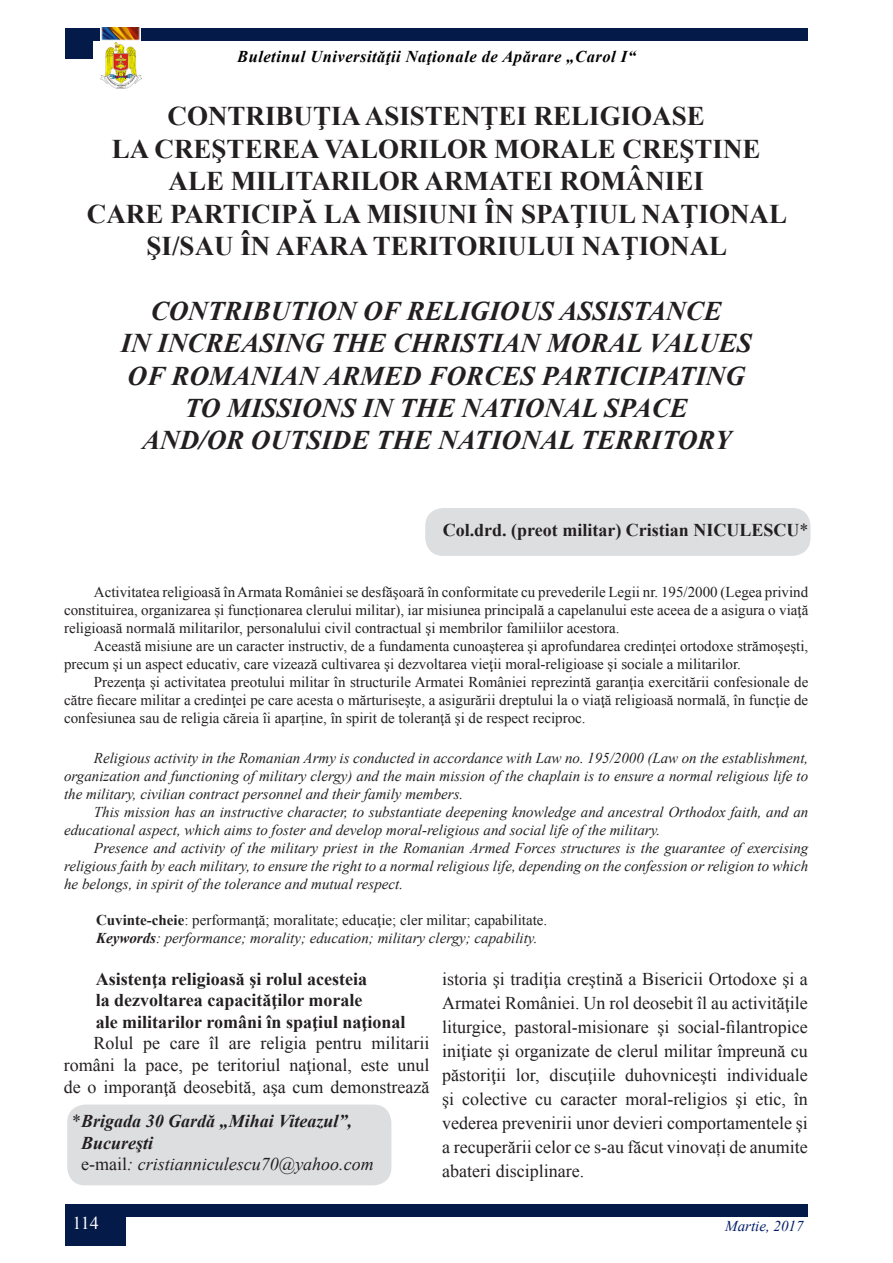
<style>
.page{position:relative;width:893px;height:1263px;background:#fff}
.page>*{position:absolute;margin:0;border:0;box-sizing:border-box;transform-origin:0 0}
.t1{font:700 27px "Times New Roman";color:#231f20}
.Stil1{font:italic 700 27px "Times New Roman";color:#231f20}
.t2{font:18px/24px "Times New Roman";color:#231f20;text-align:justify}
.t3{font:700 18px "Times New Roman";color:#231f20}
.t4{font:italic 700 18px "Times New Roman";color:#231f20}
.t5{font:italic 18px "Times New Roman";color:#231f20}
.t6{font:18px "Times New Roman";color:#fff}
.t7{font:italic 700 16.5px "Times New Roman";letter-spacing:.03em;color:#000103}
.t8{font:15px/18px "Times New Roman";color:#231f20;text-align:justify}
.t9{font:italic 15px/18px "Times New Roman";color:#222;text-align:justify}
.t10{font:italic 15px "Times New Roman";color:#001d67}
.s1{font-weight:400}
.s2{color:#231f20}
.s3{font-weight:700}
.s4{font-weight:700;color:#231f20}
.s5{font-weight:400;font-style:normal}
.s6{font-style:normal}
</style>
<div class="page">
<img style="left:101px;top:43px;width:40px;height:45px">
<div style="left:65px;top:1204px;width:743px;height:12px;background:#041b49"></div>
<div style="left:65px;top:1216px;width:61px;height:30px;background:#041b49"></div>
<div style="left:65px;top:28px;width:743px;height:12px;background:#041b49"></div>
<img style="left:101px;top:27px;width:40px;height:14px">
<div style="left:65px;top:37px;width:28px;height:22px;background:#041b49"></div>
<div style="left:425px;top:508px;width:385px;height:48px;background:#dddee0;border-radius:18px"></div>
<div style="left:67px;top:1104px;width:324px;height:81px;background:#dddee0;border-radius:18px"></div>
<p class="t7" style="left:237px;top:45px;width:400px">Buletinul Universităţii Naţionale de Apărare „Carol I“</p>
<p class="t1" style="left:168px;top:97px;width:539px">CONTRIBUŢIA ASISTENŢEI RELIGIOASE</p>
<p class="t1" style="left:112px;top:129px;width:650px">LA CREŞTEREA VALORILOR MORALE CREŞTINE</p>
<p class="t1" style="left:169px;top:162px;width:537px">ALE MILITARILOR ARMATEI ROMÂNIEI</p>
<p class="t1" style="left:87px;top:194px;width:702px">CARE PARTICIPĂ LA MISIUNI ÎN SPAŢIUL NAŢIONAL</p>
<p class="t1" style="left:147px;top:226px;width:582px">ŞI/SAU ÎN AFARA TERITORIULUI NAŢIONAL</p>
<p class="Stil1" style="left:151px;top:292px;width:572px">CONTRIBUTION OF RELIGIOUS ASSISTANCE</p>
<p class="Stil1" style="left:121px;top:324px;width:632px">IN INCREASING THE CHRISTIAN MORAL VALUES</p>
<p class="Stil1" style="left:128px;top:357px;width:619px">OF ROMANIAN ARMED FORCES PARTICIPATING</p>
<p class="Stil1" style="left:185px;top:389px;width:504px">TO MISSIONS IN THE NATIONAL SPACE</p>
<p class="Stil1" style="left:142px;top:421px;width:591px">AND/OR OUTSIDE THE NATIONAL TERRITORY</p>
<p class="t3" style="left:443px;top:517px;width:367px">Col.drd. (preot militar) Cristian NICULESCU<span class="s1">*</span></p>
<p class="t8" style="left:64px;top:582px;width:746px;text-indent:30px">Activitatea religioasă în Armata României se desfăşoară în conformitate cu prevederile Legii nr. 195/2000 (Legea privind constituirea, organizarea și funcționarea clerului militar), iar misiunea principală a capelanului este aceea de a asigura o viaţă religioasă normală militarilor, personalului civil contractual şi membrilor familiilor acestora.</p>
<p class="t8" style="left:64px;top:636px;width:746px;text-indent:30px">Această misiune are un caracter instructiv, de a fundamenta cunoaşterea şi aprofundarea credinţei ortodoxe strămoşeşti, precum şi un aspect educativ, care vizează cultivarea şi dezvoltarea vieţii moral-religioase şi sociale a militarilor.</p>
<p class="t8" style="left:64px;top:672px;width:746px;text-indent:30px">Prezenţa şi activitatea preotului militar în structurile Armatei României reprezintă garanţia exercitării confesionale de către fiecare militar a credinţei pe care acesta o mărturiseşte, a asigurării dreptului la o viaţă religioasă normală, în funcţie de confesiunea sau de religia căreia îi aparține, în spirit de toleranţă şi de respect reciproc.</p>
<p class="t9" style="left:64px;top:748px;width:746px;text-indent:30px">Religious activity in the Romanian Army is conducted in accordance with Law no. 195/2000 (Law on the establishment, organization and functioning of military clergy) and the main mission of the chaplain is to ensure a normal religious life to the military, civilian contract personnel and their family members.</p>
<p class="t9" style="left:64px;top:802px;width:746px;text-indent:30px">This mission has an instructive character, to substantiate deepening knowledge and ancestral Orthodox faith, and an educational aspect, which aims to foster and develop moral-religious and social life of the military.</p>
<p class="t9" style="left:64px;top:838px;width:746px;text-indent:30px"><span class="s2">Presence and activity of the military priest</span> in the Romanian Armed Forces structures is the guarantee of exercising religious faith by each military, to ensure the right to a normal religious life, depending on the confession or religion to which he belongs, in spirit of the tolerance and mutual respect.</p>
<p class="t8" style="left:96px;top:910px;width:453px"><span class="s3">Cuvinte-cheie</span>: performanţă; moralitate; educaţie; cler militar; capabilitate.</p>
<p class="t9" style="left:96px;top:928px;width:443px"><span class="s4">Keywords</span><span class="s2">:</span> performance<span class="s2">;</span> morality<span class="s2">;</span> education<span class="s2">;</span> military clergy<span class="s2">;</span> capability<span class="s2">.</span></p>
<p class="t3" style="left:96px;top:965px;width:273px">Asistenţa religioasă şi rolul acesteia</p>
<p class="t3" style="left:96px;top:987px;width:268px">la dezvoltarea capacităţilor morale</p>
<p class="t3" style="left:96px;top:1009px;width:311px">ale militarilor români în spaţiul naţional</p>
<p class="t2" style="left:64px;top:1032px;width:367px;line-height:21.6px;text-indent:30px">Rolul pe care îl are religia pentru militarii români la pace, pe teritoriul naţional, este unul de o imporanţă deosebită, aşa cum demonstrează</p>
<p class="t4" style="left:72px;top:1108px;width:281px"><span class="s5">*</span>Brigada 30 Gardă „Mihai Viteazul”,</p>
<p class="t4" style="left:81px;top:1130px;width:74px">Bucureşti</p>
<p class="t5" style="left:81px;top:1152px;width:294px"><span class="s6">e-mail</span>: cristianniculescu70@yahoo.com</p>
<p class="t2" style="left:442px;top:966px;width:367px">istoria şi tradiţia creştină a Bisericii Ortodoxe şi a Armatei României. Un rol deosebit îl au activităţile liturgice, pastoral-misionare şi social-filantropice iniţiate şi organizate de clerul militar împreună cu păstoriţii lor, discuţiile duhovniceşti individuale şi colective cu caracter moral-religios şi etic, în vederea prevenirii unor devieri comportamentele şi a recuperării celor ce s-au făcut vinovați de anumite abateri disciplinare.</p>
<p class="t6" style="left:73px;top:1210px;width:28px">114</p>
<p class="t10" style="left:725px;top:1216px;width:80px">Martie, 2017</p>
</div>
